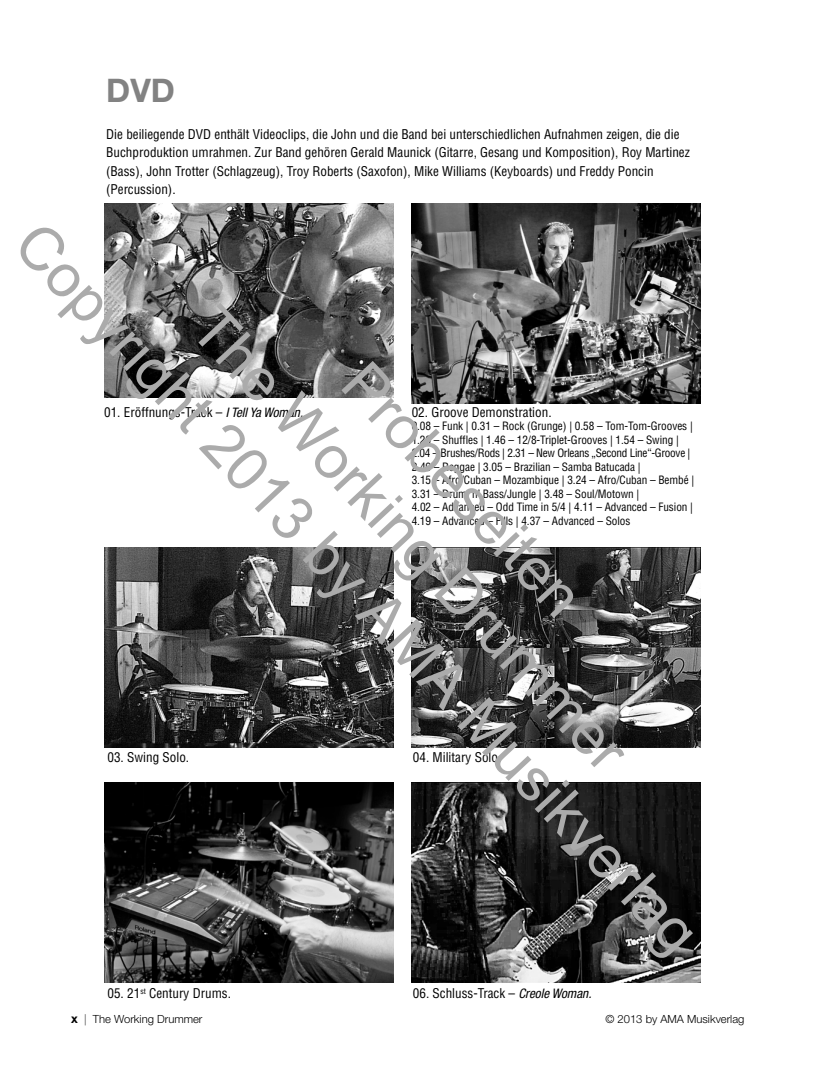
<style>
.page{position:relative;width:815px;height:1082px;background:#fff}
.page>*{position:absolute;margin:0;border:0;box-sizing:border-box;transform-origin:0 0}
.t1{font:60px/72px "Arial";color:#ababab;text-align:center}
.t2{font:700 32.5px "Helvetica Neue LT Std";color:#828282}
.t3{font:condensed 13.12px/18.4px "Helvetica LT Std";color:#000}
.t4{font:condensed 11.25px/13.5px "Helvetica LT Std";letter-spacing:-.005em;color:#000}
.t5{font:300 11.25px "Helvetica Neue LT Std";color:#000}
.s1{font-family:"Helvetica Neue LT Std";font-style:italic}
.s2{font-weight:700;font-size:12.5px}
.s3{font-weight:100}
</style>
<div class="page">
<img style="left:412px;top:203px;width:289px;height:200px">
<img style="left:104px;top:203px;width:289px;height:194px">
<img style="left:412px;top:547px;width:289px;height:200px">
<img style="left:104px;top:547px;width:289px;height:200px">
<img style="left:412px;top:782px;width:289px;height:200px">
<img style="left:104px;top:782px;width:289px;height:200px">
<h2 class="t2" style="left:106px;top:79px;width:70px">DVD</h2>
<p class="t3" style="left:106px;top:126px;width:585px">Die beiliegende DVD enthält Videoclips, die John und die Band bei unterschiedlichen Aufnahmen zeigen, die die Buchproduktion umrahmen. Zur Band gehören Gerald Maunick (Gitarre, Gesang und Komposition), Roy Martinez (Bass), John Trotter (Schlagzeug), Troy Roberts (Saxofon), Mike Williams (Keyboards) und Freddy Poncin (Percussion).</p>
<h1 class="t1" style="left:158px;top:110px;width:972px;rotate:47deg">Probeseiten<br>The Working Drummer<br>Copyright 2013 by AMA Musikverlag</h1>
<p class="t3" style="left:104px;top:404px;width:200px">01. Eröffnungs-Track – <span class="s1">I Tell Ya Woman.</span></p>
<p class="t3" style="left:412px;top:404px;width:141px">02. Groove Demonstration.</p>
<p class="t4" style="left:412px;top:420px;width:284px">0.08 – Funk | 0.31 – Rock (Grunge) | 0.58 – Tom-Tom-Grooves | 1.20 – Shuffles | 1.46 – 12/8-Triplet-Grooves | 1.54 – Swing | 2.04 – Brushes/Rods | 2.31 – New Orleans „Second Line“-Groove | 2.49 – Reggae | 3.05 – Brazilian – Samba Batucada |<br>3.15 – Afro/Cuban – Mozambique | 3.24 – Afro/Cuban – Bembé | 3.31 – Drum ‘n’ Bass/Jungle | 3.48 – Soul/Motown |<br>4.02 – Advanced – Odd Time in 5/4 | 4.11 – Advanced – Fusion | 4.19 – Advanced – Fills | 4.37 – Advanced – Solos</p>
<p class="t3" style="left:108px;top:749px;width:83px">03. Swing Solo.</p>
<p class="t3" style="left:413px;top:749px;width:90px">04. Military Solo.</p>
<p class="t3" style="left:108px;top:985px;width:125px">05. 21<sup>st</sup> Century Drums.</p>
<p class="t3" style="left:413px;top:985px;width:180px">06. Schluss-Track – <span class="s1">Creole Woman.</span></p>
<p class="t5" style="left:71px;top:1012px;width:133px"><span class="s2">x</span> <span class="s3">|</span> The Working Drummer</p>
<p class="t5" style="left:605px;top:1012px;width:141px">© 2013 by AMA Musikverlag</p>
</div>
